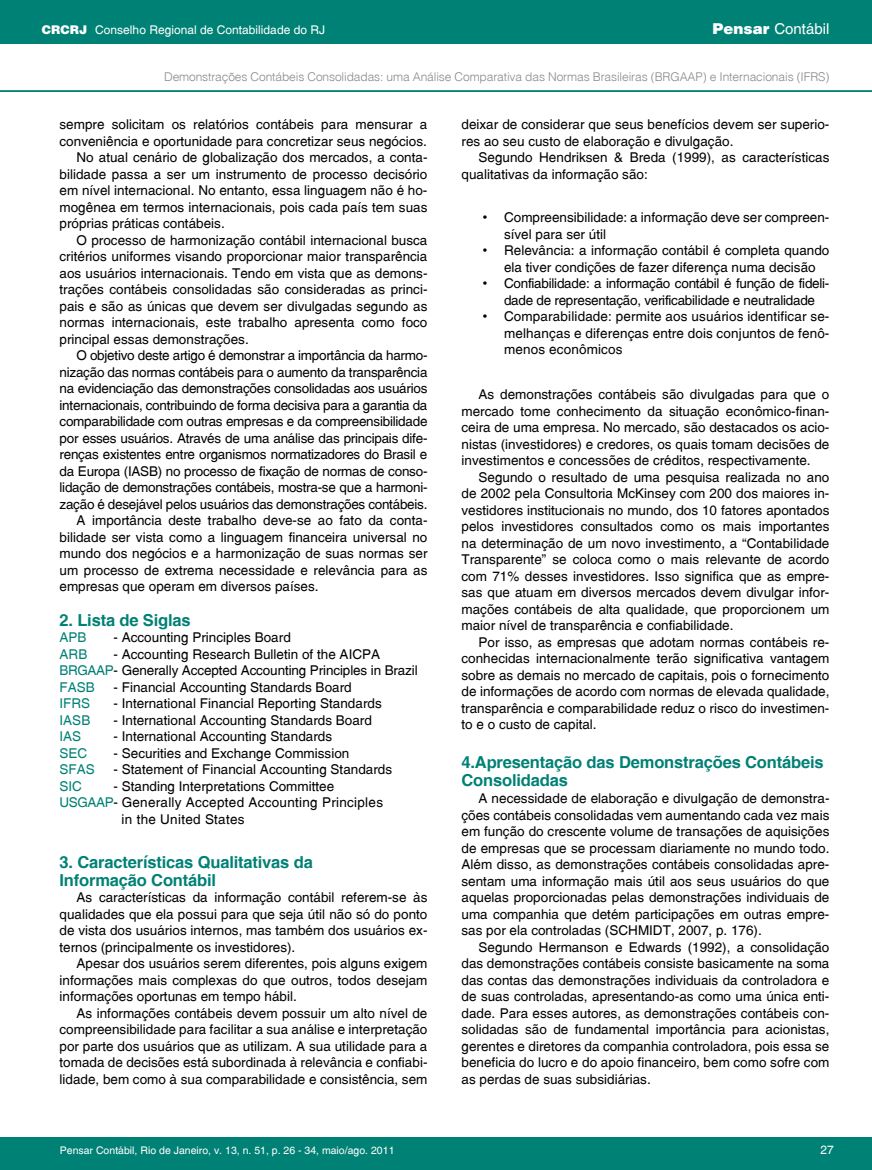
<style>
.page{position:relative;width:872px;height:1170px;background:#fff}
.page>*{position:absolute;margin:0;border:0;box-sizing:border-box;transform-origin:0 0}
.t1{font:700 16.5px/18px "Switzerland";letter-spacing:-.01em;color:#008175}
.t2{font:15px "Switzerland Plain";color:#fff}
.t3{font:13.5px/16.5px "Switzerland Plain";color:#000;text-align:justify}
.t4{font:13.5px/16.5px "Switzerland Plain";letter-spacing:-.02em;color:#000;text-align:center}
.t5{font:13.5px "Switzerland Plain";letter-spacing:.02em;color:#000}
.t6{font:13.5px "Switzerland Plain";color:#008175}
.t7{font:12px "Switzerland Light Plain";letter-spacing:-.01em;color:#87888a}
.t8{font:12px "Switzerland Plain";color:#fff}
.t9{font:10.5px "Switzerland Plain";color:#fff}
.s1{font-family:"Switzerland Black"}
.s2{color:#008175}
</style>
<div class="page">
<div style="left:0;top:1137px;width:872px;height:32px;background:#008175"></div>
<div style="left:0;top:0;width:872px;height:44px;background:#008175"></div>
<hr style="left:0;top:90px;width:872px;height:2px;background:#008175">
<p class="t8" style="left:42px;top:22px;width:285px"><span class="s1">CRCRJ</span> Conselho Regional de Contabilidade do RJ</p>
<p class="t2" style="left:712px;top:20px;width:118px"><span class="s1">Pensar</span> Contábil</p>
<p class="t7" style="left:164px;top:70px;width:667px">Demonstrações Contábeis Consolidadas: uma Análise Comparativa das Normas Brasileiras (BRGAAP) e Internacionais (IFRS)</p>
<p class="t3" style="left:60px;top:116px;width:369px">sempre solicitam os relatórios contábeis para mensurar a</p>
<p class="t3" style="left:60px;top:132px;width:369px">conveniência e oportunidade para concretizar seus negócios.</p>
<p class="t3" style="left:77px;top:149px;width:352px">No atual cenário de globalização dos mercados, a conta-</p>
<p class="t3" style="left:60px;top:165px;width:369px">bilidade passa a ser um instrumento de processo decisório</p>
<p class="t3" style="left:60px;top:182px;width:369px">em nível internacional. No entanto, essa linguagem não é ho-</p>
<p class="t3" style="left:60px;top:198px;width:369px">mogênea em termos internacionais, pois cada país tem suas</p>
<p class="t3" style="left:60px;top:215px;width:167px">próprias práticas contábeis.</p>
<p class="t3" style="left:77px;top:231px;width:352px">O processo de harmonização contábil internacional busca</p>
<p class="t3" style="left:60px;top:248px;width:369px">critérios uniformes visando proporcionar maior transparência</p>
<p class="t3" style="left:60px;top:264px;width:369px">aos usuários internacionais. Tendo em vista que as demons-</p>
<p class="t3" style="left:60px;top:281px;width:369px">trações contábeis consolidadas são consideradas as princi-</p>
<p class="t3" style="left:60px;top:297px;width:369px">pais e são as únicas que devem ser divulgadas segundo as</p>
<p class="t3" style="left:60px;top:314px;width:369px">normas internacionais, este trabalho apresenta como foco</p>
<p class="t3" style="left:60px;top:330px;width:191px">principal essas demonstrações.</p>
<p class="t4" style="left:77px;top:347px;width:352px">O objetivo deste artigo é demonstrar a importância da harmo-</p>
<p class="t4" style="left:60px;top:363px;width:369px">nização das normas contábeis para o aumento da transparência</p>
<p class="t4" style="left:60px;top:380px;width:369px">na evidenciação das demonstrações consolidadas aos usuários</p>
<p class="t4" style="left:60px;top:396px;width:369px">internacionais, contribuindo de forma decisiva para a garantia da</p>
<p class="t4" style="left:60px;top:413px;width:369px">comparabilidade com outras empresas e da compreensibilidade</p>
<p class="t4" style="left:60px;top:429px;width:369px">por esses usuários. Através de uma análise das principais dife-</p>
<p class="t4" style="left:60px;top:446px;width:369px">renças existentes entre organismos normatizadores do Brasil e</p>
<p class="t4" style="left:60px;top:462px;width:369px">da Europa (IASB) no processo de fixação de normas de conso-</p>
<p class="t4" style="left:60px;top:479px;width:369px">lidação de demonstrações contábeis, mostra-se que a harmoni-</p>
<p class="t4" style="left:60px;top:495px;width:369px">zação é desejável pelos usuários das demonstrações contábeis.</p>
<p class="t3" style="left:77px;top:512px;width:352px">A importância deste trabalho deve-se ao fato da conta-</p>
<p class="t3" style="left:60px;top:528px;width:369px">bilidade ser vista como a linguagem financeira universal no</p>
<p class="t3" style="left:60px;top:545px;width:369px">mundo dos negócios e a harmonização de suas normas ser</p>
<p class="t3" style="left:60px;top:561px;width:369px">um processo de extrema necessidade e relevância para as</p>
<p class="t3" style="left:60px;top:578px;width:260px">empresas que operam em diversos países.</p>
<p class="t1" style="left:60px;top:610px;width:133px">2. Lista de Siglas</p>
<p class="t6" style="left:60px;top:629px;width:29px">APB</p>
<p class="t3" style="left:114px;top:629px;width:179px">- Accounting Principles Board</p>
<p class="t6" style="left:60px;top:646px;width:29px">ARB</p>
<p class="t3" style="left:60px;top:645px;width:360px;text-align:left;text-indent:54px">- Accounting Research Bulletin of the AICPA<br><span class="s2">BRGAAP</span>- Generally Accepted Accounting Principles in Brazil<br><span class="s2">FASB</span></p>
<p class="t3" style="left:114px;top:678px;width:240px">- Financial Accounting Standards Board</p>
<p class="t6" style="left:60px;top:695px;width:32px">IFRS</p>
<p class="t3" style="left:114px;top:695px;width:270px">- International Financial Reporting Standards</p>
<p class="t6" style="left:60px;top:712px;width:32px">IASB</p>
<p class="t3" style="left:114px;top:711px;width:260px">- International Accounting Standards Board</p>
<p class="t6" style="left:60px;top:728px;width:23px">IAS</p>
<p class="t3" style="left:114px;top:728px;width:220px">- International Accounting Standards</p>
<p class="t6" style="left:60px;top:745px;width:29px">SEC</p>
<p class="t3" style="left:114px;top:744px;width:237px">- Securities and Exchange Commission</p>
<p class="t6" style="left:60px;top:761px;width:37px">SFAS</p>
<p class="t3" style="left:114px;top:761px;width:280px">- Statement of Financial Accounting Standards</p>
<p class="t6" style="left:60px;top:778px;width:24px">SIC</p>
<p class="t3" style="left:114px;top:777px;width:222px">- Standing Interpretations Committee</p>
<p class="t5" style="left:60px;top:794px;width:325px"><span class="s2">USGAAP</span>- Generally Accepted Accounting Principles</p>
<p class="t5" style="left:122px;top:811px;width:125px">in the United States</p>
<p class="t1" style="left:60px;top:852px;width:255px">3. Características Qualitativas da<br>Informação Contábil</p>
<p class="t3" style="left:60px;top:888px;width:369px;text-indent:17px">As características da informação contábil referem-se às qualidades que ela possui para que seja útil não só do ponto de vista dos usuários internos, mas também dos usuários ex&shy;ternos (principalmente os investidores).</p>
<p class="t3" style="left:60px;top:954px;width:369px;text-indent:17px">Apesar dos usuários serem diferentes, pois alguns exigem informações mais complexas do que outros, todos desejam informações oportunas em tempo hábil.</p>
<p class="t3" style="left:60px;top:1004px;width:369px;text-indent:17px">As informações contábeis devem possuir um alto nível de compreensibilidade para facilitar a sua análise e interpretação por parte dos usuários que as utilizam. A sua utilidade para a tomada de decisões está subordinada à relevância e confiabi&shy;lidade, bem como à sua comparabilidade e consistência, sem</p>
<p class="t9" style="left:60px;top:1143px;width:336px">Pensar Contábil, Rio de Janeiro, v. 13, n. 51, p. 26 - 34, maio/ago. 2011</p>
<p class="t3" style="left:461px;top:116px;width:369px">deixar de considerar que seus benefícios devem ser superio&shy;res ao seu custo de elaboração e divulgação.</p>
<p class="t3" style="left:461px;top:149px;width:369px;text-indent:17px">Segundo Hendriksen &amp; Breda (1999), as características qualitativas da informação são:</p>
<p class="t3" style="left:504px;top:209px;width:327px;text-indent:-21px">• Compreensibilidade: a informação deve ser compreen&shy;sível para ser útil</p>
<p class="t3" style="left:483px;top:242px;width:348px;text-align:center">• Relevância: a informação contábil é completa quando ela tiver condições de fazer diferença numa decisão</p>
<p class="t4" style="left:483px;top:275px;width:348px">• Confiabilidade: a informação contábil é função de fideli&shy;dade de representação, verificabilidade e neutralidade</p>
<p class="t3" style="left:504px;top:308px;width:327px;text-indent:-21px">• Comparabilidade: permite aos usuários identificar se&shy;melhanças e diferenças entre dois conjuntos de fenô&shy;menos econômicos</p>
<p class="t3" style="left:461px;top:386px;width:369px;text-indent:17px">As demonstrações contábeis são divulgadas para que o mercado tome conhecimento da situação econômico-finan&shy;ceira de uma empresa. No mercado, são destacados os acio&shy;nistas (investidores) e credores, os quais tomam decisões de investimentos e concessões de créditos, respectivamente.</p>
<p class="t3" style="left:461px;top:468px;width:369px;text-indent:17px">Segundo o resultado de uma pesquisa realizada no ano de 2002 pela Consultoria McKinsey com 200 dos maiores in&shy;vestidores institucionais no mundo, dos 10 fatores apontados pelos investidores consultados como os mais importantes na determinação de um novo investimento, a “Contabilidade Transparente” se coloca como o mais relevante de acordo com 71% desses investidores. Isso significa que as empre&shy;sas que atuam em diversos mercados devem divulgar infor&shy;mações contábeis de alta qualidade, que proporcionem um maior nível de transparência e confiabilidade.</p>
<p class="t3" style="left:461px;top:633px;width:369px;text-indent:17px">Por isso, as empresas que adotam normas contábeis re&shy;conhecidas internacionalmente terão significativa vantagem sobre as demais no mercado de capitais, pois o fornecimento de informações de acordo com normas de elevada qualidade, transparência e comparabilidade reduz o risco do investimen&shy;to e o custo de capital.</p>
<p class="t1" style="left:461px;top:753px;width:364px">4.Apresentação das Demonstrações Contábeis<br>Consolidadas</p>
<p class="t3" style="left:461px;top:789px;width:369px;text-indent:17px">A necessidade de elaboração e divulgação de demonstra&shy;ções contábeis consolidadas vem aumentando cada vez mais em função do crescente volume de transações de aquisições de empresas que se processam diariamente no mundo todo.<br>Além disso, as demonstrações contábeis consolidadas apre&shy;sentam uma informação mais útil aos seus usuários do que aquelas proporcionadas pelas demonstrações individuais de uma companhia que detém participações em outras empre&shy;sas por ela controladas (SCHMIDT, 2007, p. 176).</p>
<p class="t3" style="left:461px;top:938px;width:369px;text-indent:17px">Segundo Hermanson e Edwards (1992), a consolidação das demonstrações contábeis consiste basicamente na soma das contas das demonstrações individuais da controladora e de suas controladas, apresentando-as como uma única enti&shy;dade. Para esses autores, as demonstrações contábeis con&shy;solidadas são de fundamental importância para acionistas, gerentes e diretores da companhia controladora, pois essa se beneficia do lucro e do apoio financeiro, bem como sofre com as perdas de suas subsidiárias.</p>
<p class="t8" style="left:820px;top:1142px;width:15px">27</p>
</div>
